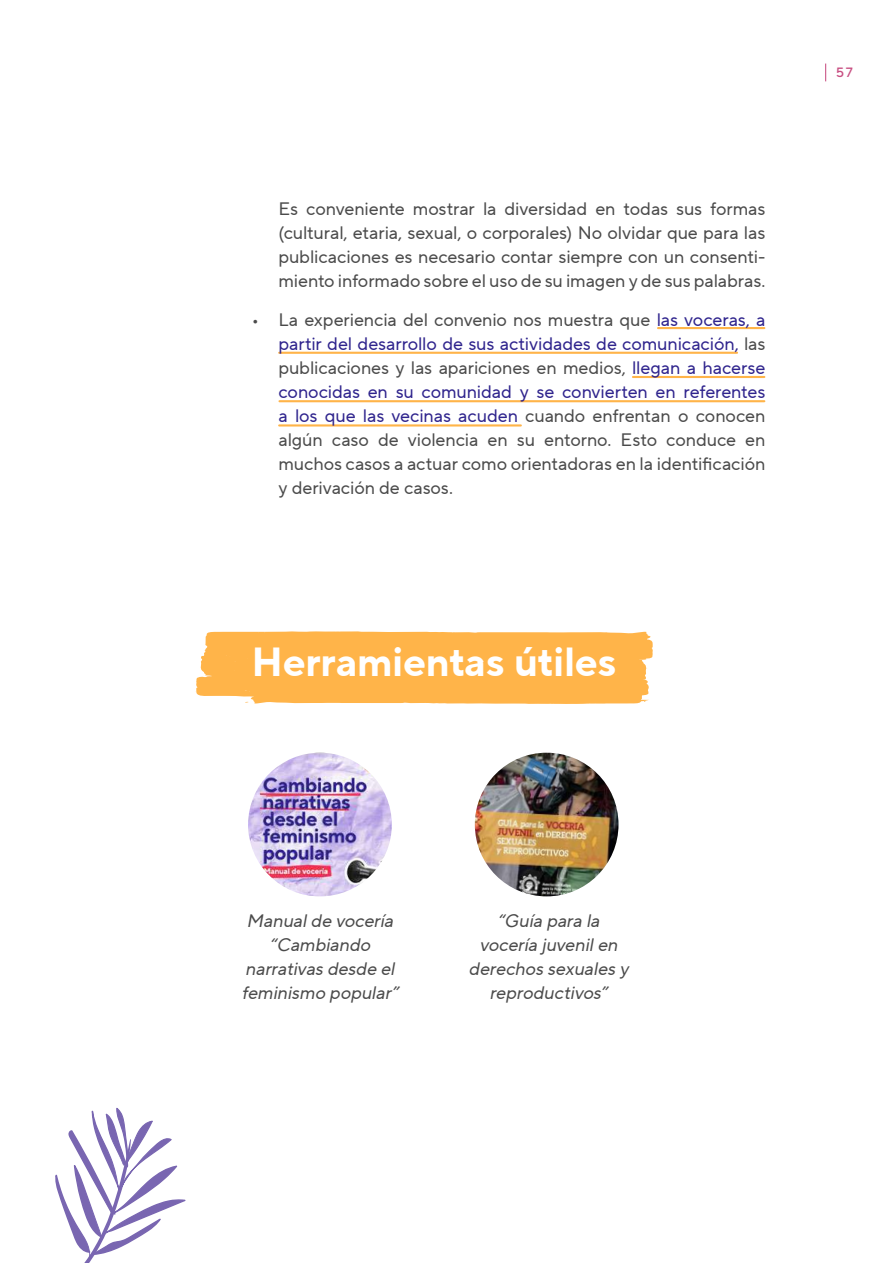
<style>
.page{position:relative;width:893px;height:1263px;background:#fff}
.page>*{position:absolute;margin:0;border:0;box-sizing:border-box;transform-origin:0 0}
.t1{font:700 40.5px "TT Norms Pro";letter-spacing:-.01em;color:#fff}
.t2{font:18px/24px "TT Norms Pro";letter-spacing:-.005em;color:#4b4b4b;text-align:justify}
.t3{font:italic 18px/24px "TT Norms Pro";color:#4b4b4b;text-align:center}
.t4{font:500 13.5px "TT Norms";color:#c84f82}
.s1{color:#2f248d}
</style>
<div class="page">
<svg style="left:825px;top:64px;width:1px;height:17px"></svg>
<svg style="left:195px;top:631px;width:458px;height:73px"></svg>
<img style="left:248px;top:753px;width:144px;height:143px;border-radius:72px">
<img style="left:475px;top:753px;width:143px;height:143px;border-radius:72px">
<svg style="left:55px;top:1107px;width:131px;height:156px"></svg>
<hr style="left:658px;top:327px;width:106px;height:2px;background:#ffb449">
<hr style="left:633px;top:376px;width:131px;height:2px;background:#ffb449">
<hr style="left:279px;top:424px;width:242px;height:2px;background:#ffb449">
<hr style="left:279px;top:352px;width:458px;height:2px;background:#ffb449">
<hr style="left:279px;top:400px;width:485px;height:2px;background:#ffb449">
<p class="t2" style="left:278px;top:196px;width:488px">Es conveniente mostrar la diversidad en todas sus formas (cultural, etaria, sexual, o corporales) No olvidar que para las publicaciones es necesario contar siempre con un consenti&shy;miento informado sobre el uso de su imagen y de sus palabras.</p>
<p class="t2" style="left:278px;top:307px;width:488px;text-indent:-27px">• La experiencia del convenio nos muestra que <span class="s1">las voceras, a partir del desarrollo de sus actividades de comunicación,</span> las publicaciones y las apariciones en medios, <span class="s1">llegan a hacerse conocidas en su comunidad y se convierten en referentes a los que las vecinas acuden</span> cuando enfrentan o conocen algún caso de violencia en su entorno. Esto conduce en muchos casos a actuar como orientadoras en la identificación y derivación de casos.</p>
<h1 class="t1" style="left:251px;top:632px;width:366px">Herramientas útiles</h1>
<p class="t4" style="left:836px;top:63px;width:19px">57</p>
<p class="t3" style="left:241px;top:909px;width:163px">Manualde vocería “Cambiando narrativasdesde el feminismo popular”</p>
<p class="t3" style="left:469px;top:909px;width:166px">“Guía para la vocería juvenilen derechossexualesy reproductivos”</p>
</div>
